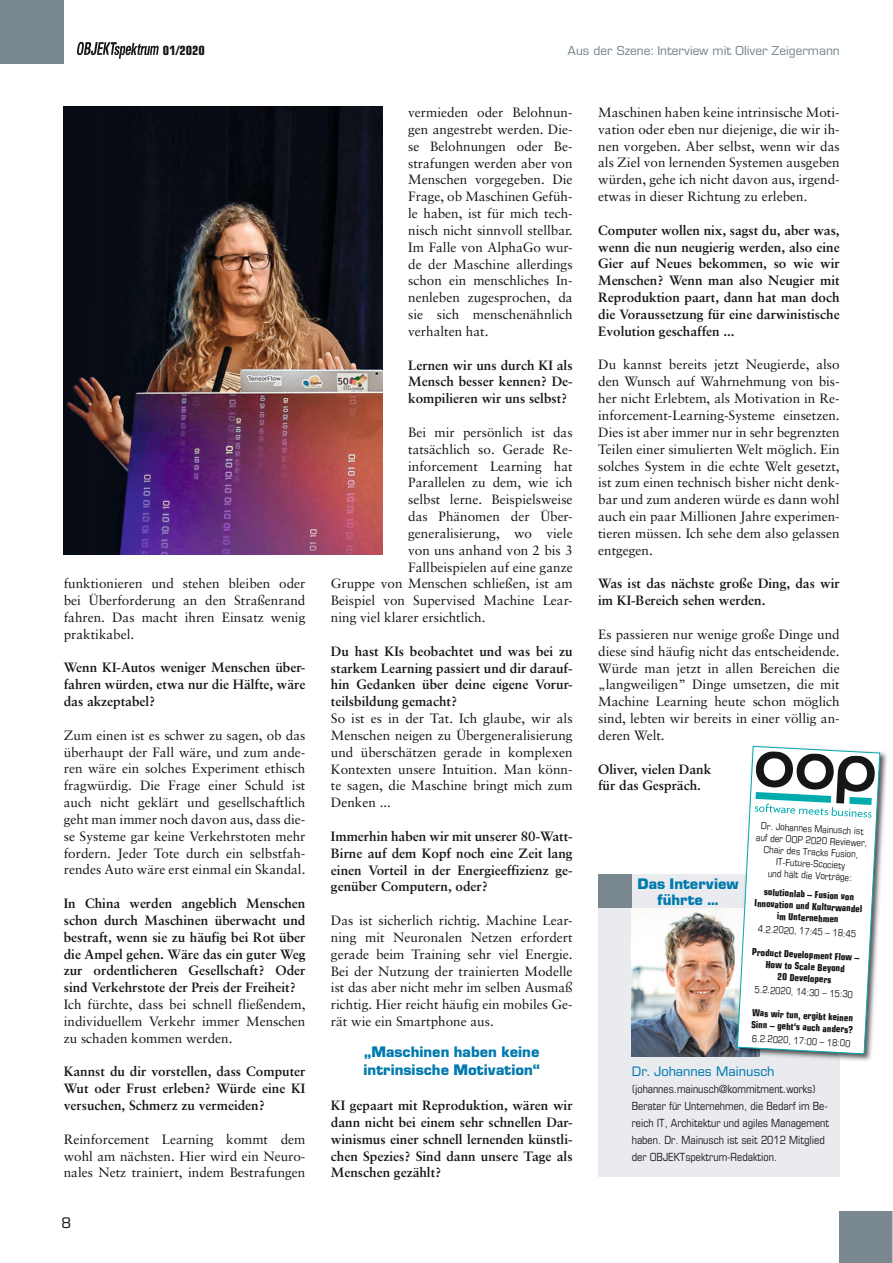
<style>
.page{position:relative;width:893px;height:1263px;background:#fff}
.page>*{position:absolute;margin:0;border:0;box-sizing:border-box;transform-origin:0 0}
.t1{font:700 15px/18px "Eurostile BQ";color:#007aae}
.t2{font:15px "Eurostile BQ";color:#151616}
.t3{font:13.5px/16.8px "Sabon";color:#151616;text-align:justify}
.t4{font:700 13.5px/16.8px "Sabon";color:#151616;text-align:justify}
.t5{font:13.5px "Eurostile BQ";color:#007aae}
.t6{font:12.75px "Eurostile BQ";color:#78888e}
.t7{font:700 condensed 12.75px "Eurostile";color:#151616}
.t8{font:condensed 11.25px/16.8px "Eurostile";color:#151616}
.t9{font:700 condensed 9.75px/11.7px "Eurostile";color:#151616;text-align:center}
.t10{font:condensed 9.75px/11.7px "Eurostile";color:#151616;text-align:center}
.t11{font:condensed 9.75px "Eurostile";color:#151616;scale:.96 1}
</style>
<div class="page">
<div style="left:840px;top:1211px;width:53px;height:52px;background:#78888e"></div>
<svg style="left:77px;top:42px;width:82px;height:17px"></svg>
<div style="left:0;top:0;width:64px;height:64px;background:#78888e"></div>
<div style="left:598px;top:874px;width:242px;height:303px;background:#e9ebef"></div>
<img style="left:632px;top:908px;width:103px;height:149px">
<div style="left:598px;top:874px;width:34px;height:34px;background:#78888e"></div>
<img style="left:753px;top:745px;width:134px;height:316px">
<img style="left:735px;top:1054px;width:105px;height:7px">
<svg style="left:735px;top:746px;width:146px;height:308px"></svg>
<img style="left:64px;top:106px;width:319px;height:449px">
<svg style="left:892px;top:1211px;width:1px;height:52px"></svg>
<p class="t7" style="left:163px;top:46px;width:44px">01/2020</p>
<p class="t6" style="left:567px;top:46px;width:274px">Aus der Szene: Interview mit Oliver Zeigermann</p>
<p class="t3" style="left:64px;top:576px;width:243px">funktionieren und stehen bleiben oder bei Überforderung an den Straßenrand fahren. Das macht ihren Einsatz wenig praktikabel.</p>
<p class="t4" style="left:64px;top:660px;width:243px">Wenn KI-Autos weniger Menschen über&shy;fahren würden, etwa nur die Hälfte, wäre das akzeptabel?</p>
<p class="t3" style="left:64px;top:728px;width:243px">Zum einen ist es schwer zu sagen, ob das überhaupt der Fall wäre, und zum ande&shy;ren wäre ein solches Experiment ethisch fragwürdig. Die Frage einer Schuld ist auch nicht geklärt und gesellschaftlich geht man immer noch davon aus, dass die&shy;se Systeme gar keine Verkehrstoten mehr fordern. Jeder Tote durch ein selbstfah&shy;rendes Auto wäre erst einmal ein Skandal.</p>
<p class="t4" style="left:64px;top:896px;width:243px">In China werden angeblich Menschen schon durch Maschinen überwacht und bestraft, wenn sie zu häufig bei Rot über die Ampel gehen. Wäre das ein guter Weg zur ordentlicheren Gesellschaft? Oder sind Verkehrstote der Preis der Freiheit?</p>
<p class="t3" style="left:64px;top:997px;width:243px">Ich fürchte, dass bei schnell fließendem, individuellem Verkehr immer Menschen zu schaden kommen werden.</p>
<p class="t4" style="left:64px;top:1064px;width:243px">Kannst du dir vorstellen, dass Computer Wut oder Frust erleben? Würde eine KI versuchen, Schmerz zu vermeiden?</p>
<p class="t3" style="left:64px;top:1132px;width:243px">Reinforcement Learning kommt dem wohl am nächsten. Hier wird ein Neuro&shy;nales Netz trainiert, indem Bestrafungen</p>
<p class="t2" style="left:62px;top:1217px;width:11px">8</p>
<p class="t3" style="left:408px;top:105px;width:166px">vermieden oder Belohnun&shy;gen angestrebt werden. Die&shy;se Belohnungen oder Be&shy;strafungen werden aber von Menschen vorgegeben. Die Frage, ob Maschinen Gefüh&shy;le haben, ist für mich tech&shy;nisch nicht sinnvoll stellbar.<br>Im Falle von AlphaGo wur&shy;de der Maschine allerdings schon ein menschliches In&shy;nenleben zugesprochen, da sie sich menschenähnlich verhalten hat.</p>
<p class="t4" style="left:408px;top:358px;width:166px">Lernen wir uns durch KI als Mensch besser kennen? De&shy;kompilieren wir uns selbst?</p>
<p class="t3" style="left:408px;top:425px;width:166px">Bei mir persönlich ist das</p>
<p class="t3" style="left:408px;top:442px;width:166px">tatsächlich so. Gerade Re-</p>
<p class="t3" style="left:408px;top:459px;width:166px">inforcement Learning hat</p>
<p class="t3" style="left:408px;top:475px;width:166px">Parallelen zu dem, wie ich</p>
<p class="t3" style="left:408px;top:492px;width:166px">selbst lerne. Beispielsweise</p>
<p class="t3" style="left:408px;top:509px;width:166px">das Phänomen der Über-</p>
<p class="t3" style="left:408px;top:526px;width:166px">generalisierung, wo viele</p>
<p class="t3" style="left:408px;top:543px;width:166px">von uns anhand von 2 bis 3</p>
<p class="t3" style="left:408px;top:560px;width:166px">Fallbeispielen auf eine ganze</p>
<p class="t3" style="left:331px;top:576px;width:243px">Gruppe von Menschen schließen, ist am</p>
<p class="t3" style="left:331px;top:593px;width:243px">Beispiel von Supervised Machine Lear-</p>
<p class="t3" style="left:331px;top:610px;width:156px">ning viel klarer ersichtlich.</p>
<p class="t4" style="left:331px;top:644px;width:243px">Du hast KIs beobachtet und was bei zu starkem Learning passiert und dir darauf&shy;hin Gedanken über deine eigene Vorur&shy;teilsbildung gemacht?</p>
<p class="t3" style="left:331px;top:711px;width:243px">So ist es in der Tat. Ich glaube, wir als Menschen neigen zu Übergeneralisierung und überschätzen gerade in komplexen Kontexten unsere Intuition. Man könn&shy;te sagen, die Maschine bringt mich zum Denken ...</p>
<p class="t4" style="left:331px;top:829px;width:243px">Immerhin haben wir mit unserer 80-Watt-Birne auf dem Kopf noch eine Zeit lang einen Vorteil in der Energieeffizienz ge&shy;genüber Computern, oder?</p>
<p class="t3" style="left:331px;top:913px;width:243px">Das ist sicherlich richtig. Machine Lear&shy;ning mit Neuronalen Netzen erfordert gerade beim Training sehr viel Energie.<br>Bei der Nutzung der trainierten Modelle ist das aber nicht mehr im selben Ausmaß richtig. Hier reicht häufig ein mobiles Ge&shy;rät wie ein Smartphone aus.</p>
<p class="t1" style="left:364px;top:1044px;width:178px">„Maschinen haben keine intrinsische Motivation“</p>
<p class="t4" style="left:331px;top:1098px;width:243px">KI gepaart mit Reproduktion, wären wir dann nicht bei einem sehr schnellen Dar&shy;winismus einer schnell lernenden künstli&shy;chen Spezies? Sind dann unsere Tage als Menschen gezählt?</p>
<p class="t3" style="left:598px;top:105px;width:243px">Maschinen haben keine intrinsische Moti&shy;vation oder eben nur diejenige, die wir ih&shy;nen vorgeben. Aber selbst, wenn wir das als Ziel von lernenden Systemen ausgeben würden, gehe ich nicht davon aus, irgend&shy;etwas in dieser Richtung zu erleben.</p>
<p class="t4" style="left:598px;top:223px;width:243px">Computer wollen nix, sagst du, aber was, wenn die nun neugierig werden, also eine Gier auf Neues bekommen, so wie wir Menschen? Wenn man also Neugier mit Reproduktion paart, dann hat man doch die Voraussetzung für eine darwinistische Evolution geschaffen ...</p>
<p class="t3" style="left:598px;top:357px;width:243px">Du kannst bereits jetzt Neugierde, also den Wunsch auf Wahrnehmung von bis&shy;her nicht Erlebtem, als Motivation in Re&shy;inforcement-Learning-Systeme einsetzen.<br>Dies ist aber immer nur in sehr begrenzten Teilen einer simulierten Welt möglich. Ein solches System in die echte Welt gesetzt, ist zum einen technisch bisher nicht denk&shy;bar und zum anderen würde es dann wohl auch ein paar Millionen Jahre experimen&shy;tieren müssen. Ich sehe dem also gelassen entgegen.</p>
<p class="t4" style="left:598px;top:576px;width:243px">Was ist das nächste große Ding, das wir im KI-Bereich sehen werden.</p>
<p class="t3" style="left:598px;top:627px;width:243px">Es passieren nur wenige große Dinge und diese sind häufig nicht das entscheidende.<br>Würde man jetzt in allen Bereichen die „langweiligen” Dinge umsetzen, die mit Machine Learning heute schon möglich sind, lebten wir bereits in einer völlig an&shy;deren Welt.</p>
<p class="t4" style="left:598px;top:761px;width:115px">Oliver, vielen Dank für das Gespräch.</p>
<p class="t1" style="left:637px;top:877px;width:103px;line-height:16.5px;text-align:center">Das Interview führte ...</p>
<p class="t10" style="left:757px;top:821px;width:113px;rotate:3deg">Dr. Johannes Mainusch ist auf der OOP 2020 Reviewer,<br>Chair des Tracks Fusion,<br>IT-Future-Scociety<br>und hält die Vorträge:</p>
<p class="t9" style="left:755px;top:886px;width:110px;rotate:3deg">solutionlab – Fusion von<br>Innovation und Kulturwandel im Unternehmen</p>
<p class="t11" style="left:758px;top:925px;width:104px;rotate:3deg">4.2.2020, 17:45 – 18:45</p>
<p class="t9" style="left:752px;top:947px;width:109px;rotate:3deg">Product Development Flow –<br>How to Scale Beyond<br>20 Developers</p>
<p class="t11" style="left:755px;top:986px;width:104px;rotate:3deg">5.2.2020, 14:30 – 15:30</p>
<p class="t9" style="left:752px;top:1007px;width:103px;text-align:left;rotate:3deg">Was wir tun, ergibt keinen<br>Sinn – geht‘s auch anders?</p>
<p class="t11" style="left:752px;top:1034px;width:104px;rotate:3deg">6.2.2020, 17:00 – 18:00</p>
<p class="t5" style="left:632px;top:1066px;width:144px">Dr. Johannes Mainusch</p>
<p class="t8" style="left:632px;top:1082px;width:199px">(johannes.mainusch@kommitment.works)<br>Berater für Unternehmen, die Bedarf im Be&shy;reich IT, Architektur und agiles Management haben. Dr. Mainusch ist seit 2012 Mitglied der OBJEKTspektrum-Redaktion.</p>
</div>
